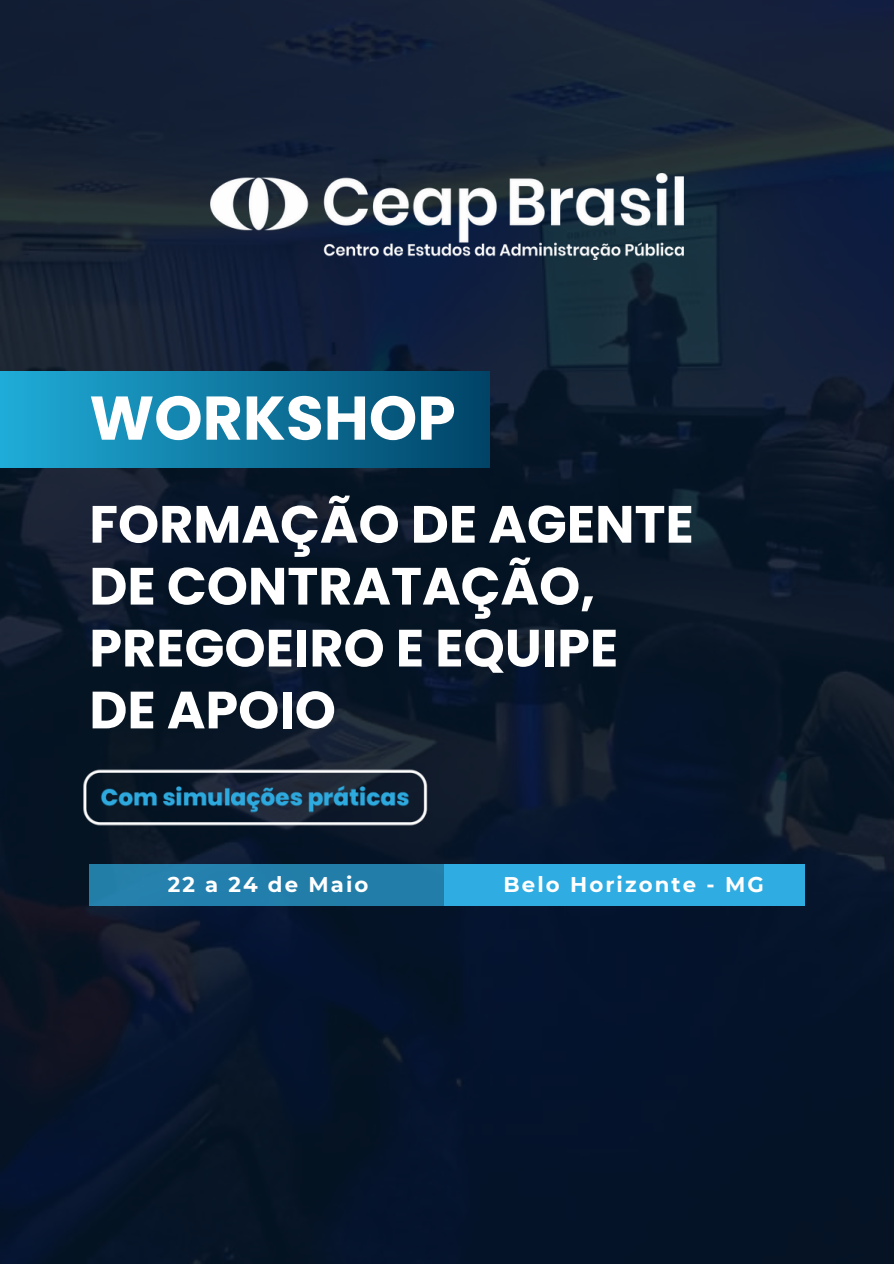
<style>
.page{position:relative;width:894px;height:1264px;background:#fff}
.page>*{position:absolute;margin:0;border:0;box-sizing:border-box;transform-origin:0 0}
.t1{font:700 61.65px "Poppins";color:#fff}
.t2{font:700 52.35px/61.8px "Poppins";color:#fff}
.t3{font:700 21.3px "Montserrat";letter-spacing:.1em;color:#fff}
</style>
<div class="page">
<img style="left:0;top:0;width:893px;height:1263px">
<div style="left:89px;top:864px;width:357px;height:41px;background:#227ea9"></div>
<div style="left:444px;top:864px;width:360px;height:41px;background:#2face1"></div>
<img style="left:210px;top:173px;width:473px;height:86px">
<img style="left:80px;top:769px;width:352px;height:56px">
<div style="left:0;top:372px;width:489px;height:95px;background:linear-gradient(to right,#1facd8,#004367)"></div>
<p class="t1" style="left:89px;top:375px;width:368px">WORKSHOP</p>
<p class="t2" style="left:89px;top:493px;width:605px">FORMAÇÃO DE AGENTE<br>DE CONTRATAÇÃO,<br>PREGOEIRO E EQUIPE<br>DE APOIO</p>
<h1 class="t3" style="left:168px;top:871px;width:202px">22 a 24 de Maio</h1>
<h2 class="t3" style="left:503px;top:871px;width:261px">Belo Horizonte - MG</h2>
</div>
